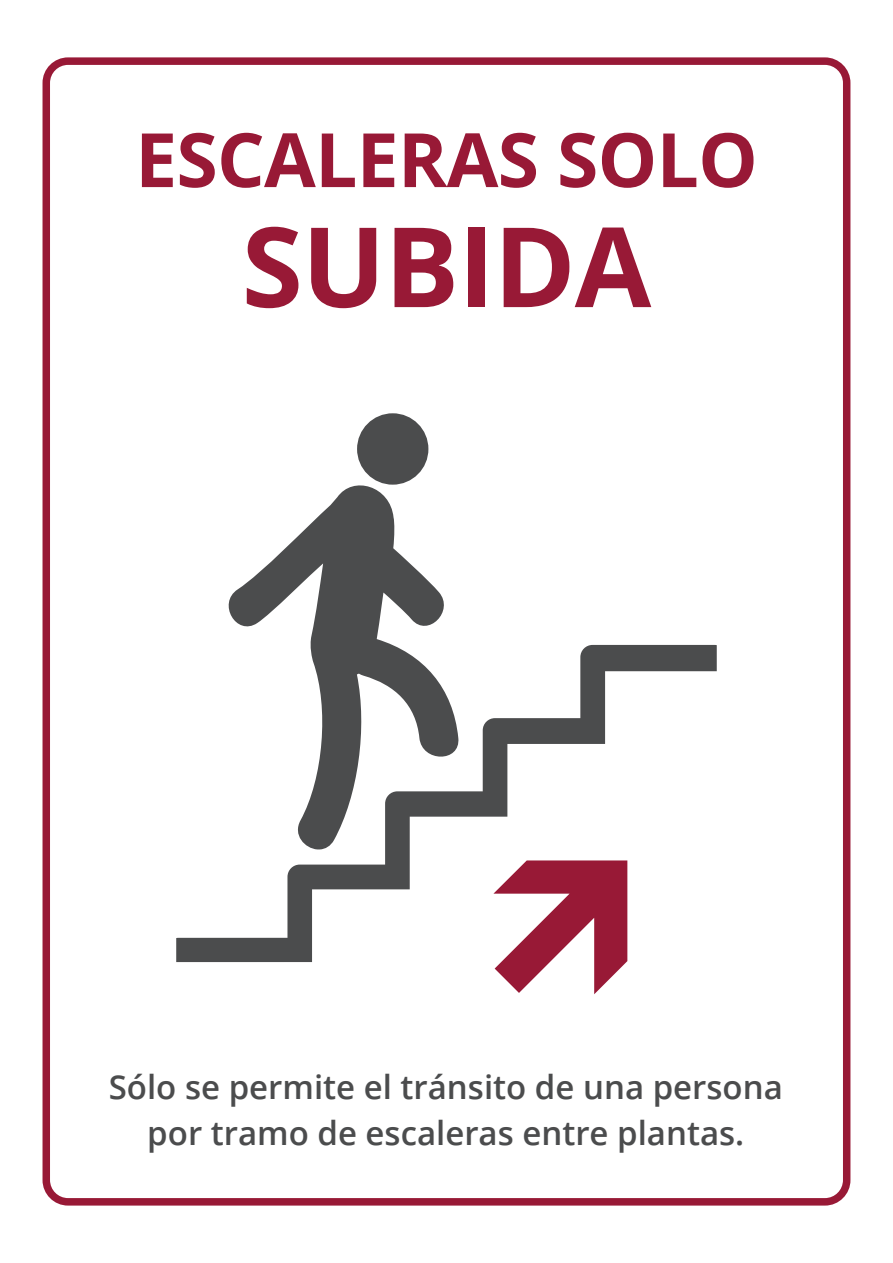
<style>
.page{position:relative;width:893px;height:1263px;background:#fff}
.page>*{position:absolute;margin:0;border:0;box-sizing:border-box;transform-origin:0 0}
.t1{font:700 111px "Open Sans";letter-spacing:-.01em;color:#981936}
.t2{font:700 75px "Open Sans";letter-spacing:-.01em;color:#981936}
.t3{font:600 33px/45.6px "Open Sans";color:#4b4c4d;text-align:center}
</style>
<div class="page">
<div style="left:43px;top:57px;width:807px;height:1148px;border:8px solid #981936;border-radius:22px"></div>
<svg style="left:228px;top:413px;width:216px;height:232px"></svg>
<svg style="left:176px;top:645px;width:541px;height:317px"></svg>
<svg style="left:493px;top:860px;width:134px;height:134px"></svg>
<h2 class="t2" style="left:135px;top:107px;width:624px">ESCALERAS SOLO</h2>
<h1 class="t1" style="left:242px;top:188px;width:411px">SUBIDA</h1>
<p class="t3" style="left:109px;top:1063px;width:675px">Sólo se permite el tránsito de una persona por tramo de escaleras entre plantas.</p>
</div>
